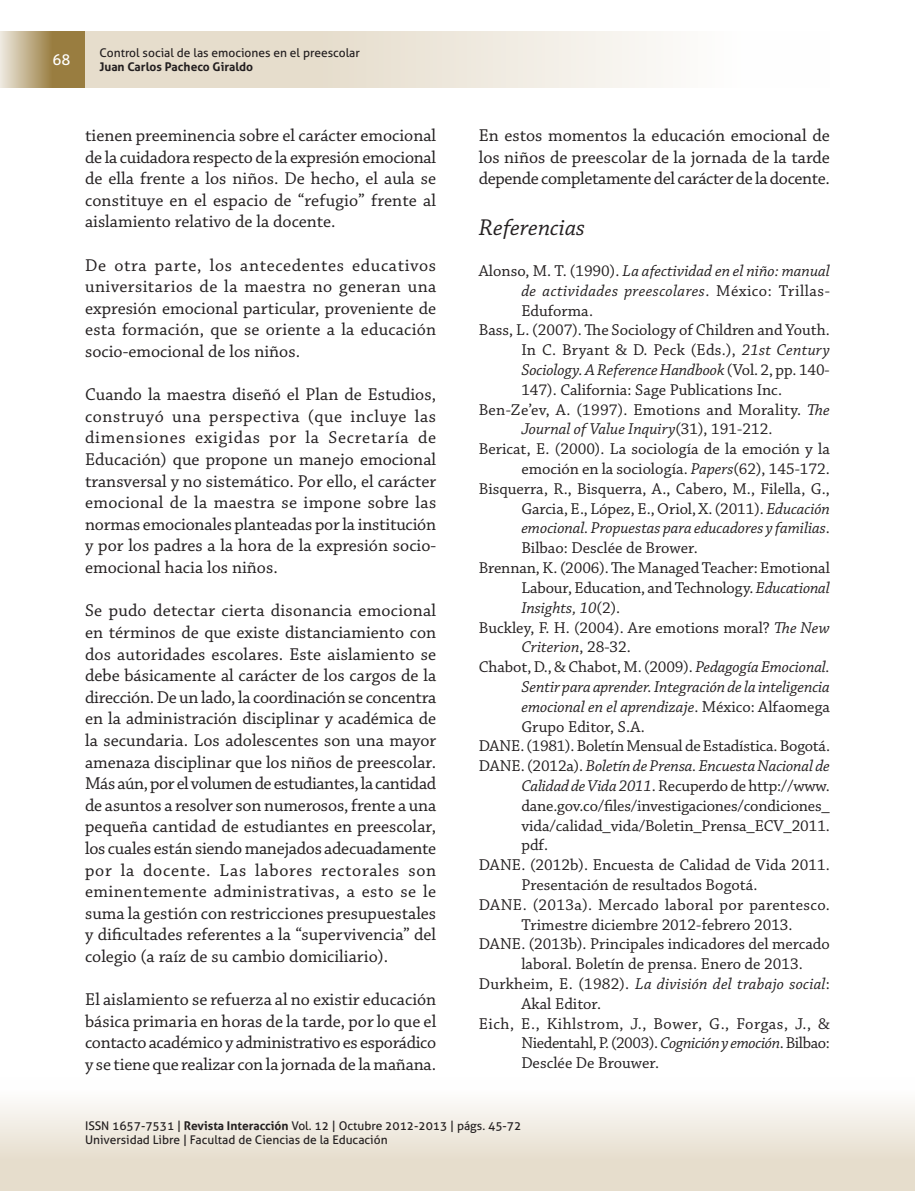
<style>
.page{position:relative;width:915px;height:1191px;background:#fff}
.page>*{position:absolute;margin:0;border:0;box-sizing:border-box;transform-origin:0 0}
.Subtítulo{font:italic 24px "Chaparral Pro";color:#231f20}
.Cuerpo_de_texto{font:18px/21.6px "Chaparral Pro";color:#231f20;text-align:justify}
.REFERENCIAS{font:16.5px/19.8px "Chaparral Pro";color:#231f20;text-align:justify}
.REFERENCIAS-2{font:italic 16.5px/19.8px "Chaparral Pro";color:#231f20;text-align:justify}
.t1{font:15px "Aller";color:#fff}
.t2{font:12px/14.4px "Aller";color:#231f20}
.t3{font:700 12px "Aller";color:#231f20}
.s1{font-style:normal}
.s2{font-style:italic}
.s3{font-weight:700}
</style>
<div class="page">
<hr style="left:914px;top:1077px;width:1px;height:114px;background:#e6ddcc">
<div style="left:0;top:1077px;width:914px;height:114px;background:linear-gradient(to bottom,#fff,#e1d6c2)"></div>
<div style="left:85px;top:31px;width:744px;height:57px;background:linear-gradient(to right,#e0d5c0,#fff)"></div>
<svg style="left:0;top:31px;width:85px;height:57px;background:#b39f72"></svg>
<p class="t1" style="left:53px;top:51px;width:20px">68</p>
<p class="t2" style="left:99px;top:45px;width:262px">Control social de las emociones en el preescolar</p>
<p class="t3" style="left:99px;top:59px;width:155px">Juan Carlos Pacheco Giraldo</p>
<p class="Cuerpo_de_texto" style="left:85px;top:125px;width:352px">tienen preeminencia sobre el carácter emocional de la cuidadora respecto de la expresión emocional de ella frente a los niños. De hecho, el aula se constituye en el espacio de “refugio” frente al aislamiento relativo de la docente.</p>
<p class="Cuerpo_de_texto" style="left:85px;top:255px;width:352px">De otra parte, los antecedentes educativos universitarios de la maestra no generan una expresión emocional particular, proveniente de esta formación, que se oriente a la educación socio-emocional de los niños.</p>
<p class="Cuerpo_de_texto" style="left:85px;top:384px;width:352px">Cuando la maestra diseñó el Plan de Estudios, construyó una perspectiva (que incluye las dimensiones exigidas por la Secretaría de Educación) que propone un manejo emocional transversal y no sistemático. Por ello, el carácter emocional de la maestra se impone sobre las normas emocionales planteadas por la institución y por los padres a la hora de la expresión socio&shy;emocional hacia los niños.</p>
<p class="Cuerpo_de_texto" style="left:85px;top:600px;width:352px">Se pudo detectar cierta disonancia emocional en términos de que existe distanciamiento con dos autoridades escolares. Este aislamiento se debe básicamente al carácter de los cargos de la dirección. De un lado, la coordinación se concentra en la administración disciplinar y académica de la secundaria. Los adolescentes son una mayor amenaza disciplinar que los niños de preescolar.<br>Más aún, por el volumen de estudiantes, la cantidad de asuntos a resolver son numerosos, frente a una pequeña cantidad de estudiantes en preescolar, los cuales están siendo manejados adecuadamente por la docente. Las labores rectorales son eminentemente administrativas, a esto se le suma la gestión con restricciones presupuestales y dificultades referentes a la “supervivencia” del colegio (a raíz de su cambio domiciliario).</p>
<p class="Cuerpo_de_texto" style="left:85px;top:989px;width:352px">El aislamiento se refuerza al no existir educación básica primaria en horas de la tarde, por lo que el contacto académico y administrativo es esporádico y se tiene que realizar con la jornada de la mañana.</p>
<p class="Cuerpo_de_texto" style="left:478px;top:125px;width:352px">En estos momentos la educación emocional de los niños de preescolar de la jornada de la tarde depende completamente del carácter de la docente.</p>
<p class="Subtítulo" style="left:478px;top:214px;width:108px">Referencias</p>
<p class="REFERENCIAS-2" style="left:521px;top:261px;width:310px;text-indent:-43px"><span class="s1">Alonso, M. T. (1990).</span> La afectividad en el niño: manual de actividades preescolares<span class="s1">. México: Trillas-Eduforma.</span></p>
<p class="REFERENCIAS" style="left:521px;top:321px;width:310px;text-indent:-43px">Bass, L. (2007). The Sociology of Children and Youth.<br>In C. Bryant &amp; D. Peck (Eds.), <span class="s2">21st Century Sociology. A Reference Handbook</span> (Vol. 2, pp. 140- 147). California: Sage Publications Inc.</p>
<p class="REFERENCIAS" style="left:521px;top:400px;width:310px;text-indent:-43px">Ben-Ze’ev, A. (1997). Emotions and Morality. <span class="s2">The<br>Journal of Value Inquiry</span>(31), 191-212.</p>
<p class="REFERENCIAS" style="left:478px;top:440px;width:352px;text-align:right">Bericat, E. (2000). La sociología de la emoción y la emoción en la sociología. <span class="s2">Papers</span>(62), 145-172.</p>
<p class="REFERENCIAS" style="left:521px;top:479px;width:310px;text-indent:-43px">Bisquerra, R., Bisquerra, A., Cabero, M., Filella, G., Garcia, E., López, E., Oriol, X. (2011). <span class="s2">Educación emocional. Propuestas para educadores y familias</span>.<br>Bilbao: Desclée de Brower.</p>
<p class="REFERENCIAS" style="left:521px;top:558px;width:310px;text-indent:-43px">Brennan, K. (2006). The Managed Teacher: Emotional Labour, Education, and Technology. <span class="s2">Educational Insights, 10</span>(2).</p>
<p class="REFERENCIAS" style="left:521px;top:618px;width:310px;text-indent:-43px">Buckley, F. H. (2004). Are emotions moral? <span class="s2">The New<br>Criterion</span>, 28-32.</p>
<p class="REFERENCIAS-2" style="left:521px;top:657px;width:310px;text-indent:-43px"><span class="s1">Chabot, D., &amp; Chabot, M. (2009).</span> Pedagogía Emocional.<br>Sentir para aprender. Integración de la inteligencia emocional en el aprendizaje<span class="s1">. México: Alfaomega Grupo Editor, S.A.</span></p>
<p class="REFERENCIAS" style="left:478px;top:737px;width:352px">DANE. (1981). Boletín Mensual de Estadística. Bogotá.</p>
<p class="REFERENCIAS" style="left:521px;top:756px;width:310px;text-indent:-43px">DANE. (2012a). <span class="s2">Boletín de Prensa. Encuesta Nacional de Calidad de Vida 2011</span>. Recuperdo de http://www. dane.gov.co/files/investigaciones/condiciones_ vida/calidad_vida/Boletin_Prensa_ECV_2011. pdf.</p>
<p class="REFERENCIAS" style="left:521px;top:855px;width:310px;text-indent:-43px">DANE. (2012b). Encuesta de Calidad de Vida 2011.<br>Presentación de resultados Bogotá.</p>
<p class="REFERENCIAS" style="left:478px;top:895px;width:352px;text-align:center">DANE. (2013a). Mercado laboral por parentesco.<br>Trimestre diciembre 2012-febrero 2013.</p>
<p class="REFERENCIAS" style="left:521px;top:935px;width:310px;text-indent:-43px">DANE. (2013b). Principales indicadores del mercado laboral. Boletín de prensa. Enero de 2013.</p>
<p class="REFERENCIAS" style="left:521px;top:974px;width:310px;text-indent:-43px">Durkheim, E. (1982). <span class="s2">La división del trabajo social</span>:<br>Akal Editor.</p>
<p class="REFERENCIAS" style="left:521px;top:1014px;width:310px;text-indent:-43px">Eich, E., Kihlstrom, J., Bower, G., Forgas, J., &amp; Niedentahl, P. (2003). <span class="s2">Cognición y emoción</span>. Bilbao:<br>Desclée De Brouwer.</p>
<p class="t2" style="left:85px;top:1118px;width:437px">ISSN 1657-7531 | <span class="s3">Revista Interacción</span> Vol. 12 | Octubre 2012-2013 | págs. 45-72<br>Universidad Libre | Facultad de Ciencias de la Educación</p>
</div>
